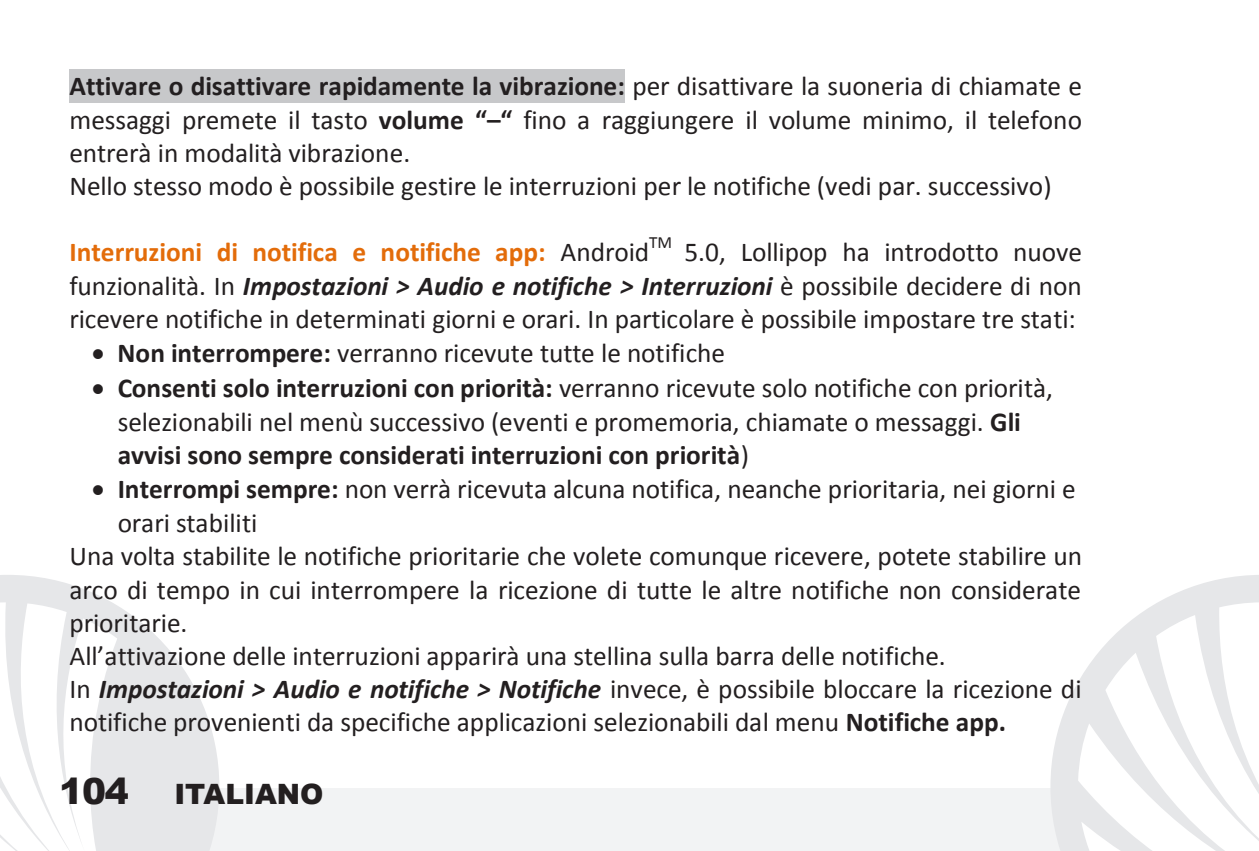
<style>
.page{position:relative;width:1259px;height:851px;background:#fff}
.page>*{position:absolute;margin:0;border:0;box-sizing:border-box;transform-origin:0 0}
.t1{font:900 36px "Arial";color:#231f20}
.t2{font:900 28px "Arial";color:#231f20}
.t3{font:27.2px/33.2px "Calibri";letter-spacing:-.005em;color:#231f20}
.t4{font:700 27.2px "Calibri";color:#e36c0a}
.t5{font:17.2px "Calibri";color:#231f20}
.s1{font-weight:700}
.s2{font-weight:400;color:#231f20}
.s3{font-weight:700;font-style:italic}
</style>
<div class="page">
<div style="left:148px;top:787px;width:931px;height:63px;background:#f2f3f4"></div>
<svg style="left:0;top:575px;width:219px;height:275px;fill:#e6e7e9"></svg>
<svg style="left:1050px;top:575px;width:209px;height:275px"></svg>
<div style="left:69px;top:69px;width:556px;height:34px;background:#c7c8ca"></div>
<p class="t3" style="left:69px;top:70px;width:1014px"><span class="s1">Attivare o disattivare rapidamente la vibrazione:</span> per disattivare la suoneria di chiamate e messaggi premete il tasto <span class="s1">volume “–“</span> fino a raggiungere il volume minimo, il telefono entrerà in modalità vibrazione.<br>Nello stesso modo è possibile gestire le interruzioni per le notifiche (vedi par. successivo)</p>
<p class="t5" style="left:649px;top:231px;width:24px">TM</p>
<p class="t4" style="left:69px;top:235px;width:581px">Interruzioni di notifica e notifiche app: <span class="s2">Android</span></p>
<p class="t3" style="left:69px;top:236px;width:1014px;text-align:justify;text-indent:615px">5.0, Lollipop ha introdotto nuove funzionalità. In <span class="s3">Impostazioni &gt; Audio e notifiche &gt; Interruzioni</span> è possibile decidere di non ricevere notifiche in determinati giorni e orari. In particolare è possibile impostare tre stati:</p>
<p class="t3" style="left:92px;top:337px;width:635px">• <span class="s1">Non interrompere:</span> verranno ricevute tutte le notifiche</p>
<p class="t3" style="left:118px;top:371px;width:937px;text-indent:-26px">• <span class="s1">Consenti solo interruzioni con priorità:</span> verranno ricevute solo notifiche con priorità, selezionabili nel menù successivo (eventi e promemoria, chiamate o messaggi. <span class="s1">Gli avvisi sono sempre considerati interruzioni con priorità</span>)</p>
<p class="t3" style="left:92px;top:473px;width:985px">• <span class="s1">Interrompi sempre:</span> non verrà ricevuta alcuna notifica, neanche prioritaria, nei giorni e</p>
<p class="t3" style="left:118px;top:506px;width:141px">orari stabiliti</p>
<p class="t3" style="left:69px;top:539px;width:1014px">Una volta stabilite le notifiche prioritarie che volete comunque ricevere, potete stabilire un</p>
<p class="t3" style="left:69px;top:573px;width:1013px">arco di tempo in cui interrompere la ricezione di tutte le altre notifiche non considerate</p>
<p class="t3" style="left:69px;top:606px;width:119px">prioritarie.</p>
<p class="t3" style="left:69px;top:639px;width:878px">All’attivazione delle interruzioni apparirà una stellina sulla barra delle notifiche.</p>
<p class="t3" style="left:69px;top:672px;width:1013px">In <span class="s3">Impostazioni &gt; Audio e notifiche &gt; Notifiche</span> invece, è possibile bloccare la ricezione di</p>
<p class="t3" style="left:70px;top:705px;width:938px">notifiche provenienti da specifiche applicazioni selezionabili dal menu <span class="s1">Notifiche app.</span></p>
<h1 class="t1" style="left:59px;top:765px;width:71px">104</h1>
<p class="t2" style="left:174px;top:773px;width:151px">ITALIANO</p>
</div>
